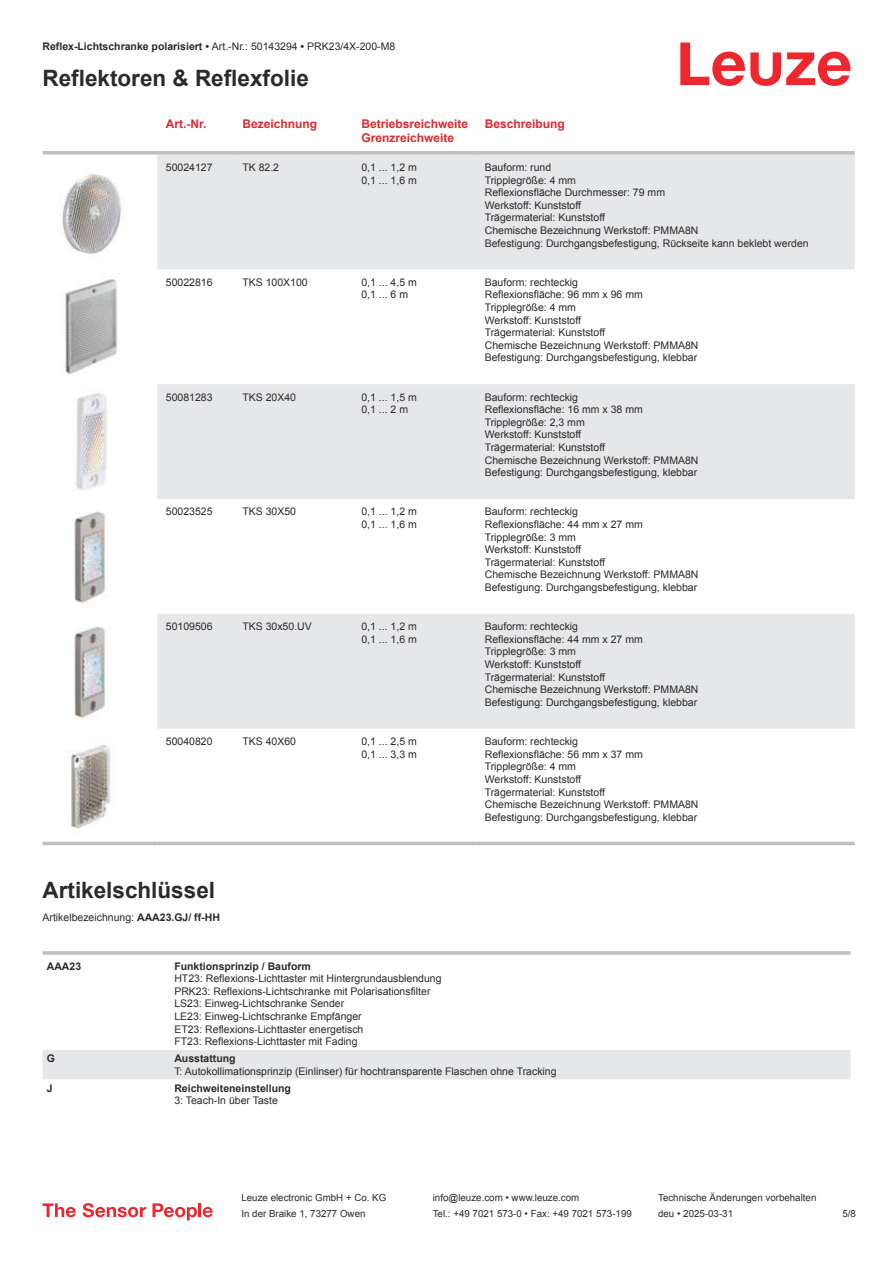
<style>
.page{position:relative;width:893px;height:1263px;background:#fff}
.page>*{position:absolute;margin:0;border:0;box-sizing:border-box;transform-origin:0 0}
.t1{font:700 22.5px "Arial";color:#2b292a}
.t2{font:700 12px/14.4px "Arial";color:#db2a30}
.t3{font:10.5px/12.6px "Arial";color:#2b292a}
.t4{font:700 10.5px "Arial";color:#2b292a}
.t5{font:9.75px "Arial";color:#2b292a}
.s1{font-weight:400}
.s2{font-weight:700}
</style>
<div class="page">
<svg style="left:680px;top:43px;width:170px;height:43px"></svg>
<svg style="left:157px;top:155px;width:698px;height:574px;fill:#e6e7e9"></svg>
<svg style="left:43px;top:151px;width:114px;height:4px"></svg>
<svg style="left:157px;top:151px;width:77px;height:4px"></svg>
<svg style="left:234px;top:151px;width:119px;height:4px"></svg>
<svg style="left:353px;top:151px;width:123px;height:4px"></svg>
<svg style="left:476px;top:151px;width:379px;height:4px;background:#c1c3c5"></svg>
<hr style="left:43px;top:842px;width:114px;height:3px;background:#bdbfc1">
<hr style="left:157px;top:842px;width:77px;height:3px;background:#bdbfc1">
<hr style="left:234px;top:842px;width:119px;height:3px;background:#bdbfc1">
<hr style="left:353px;top:842px;width:123px;height:3px;background:#bdbfc1">
<hr style="left:476px;top:842px;width:379px;height:3px;background:#bdbfc1">
<img style="left:62px;top:174px;width:60px;height:81px">
<img style="left:65px;top:279px;width:53px;height:96px">
<img style="left:73px;top:393px;width:34px;height:97px">
<img style="left:74px;top:511px;width:34px;height:94px">
<img style="left:74px;top:626px;width:34px;height:94px">
<img style="left:70px;top:745px;width:40px;height:84px">
<svg style="left:43px;top:1079px;width:807px;height:1px"></svg>
<div style="left:43px;top:1050px;width:807px;height:29px;background:#e6e7e9"></div>
<hr style="left:43px;top:951px;width:127px;height:4px;background:#bdbfc1">
<hr style="left:170px;top:951px;width:680px;height:4px;background:#c4c6c8">
<svg style="left:43px;top:1203px;width:33px;height:14px"></svg>
<svg style="left:83px;top:1203px;width:63px;height:14px"></svg>
<svg style="left:153px;top:1203px;width:44px;height:17px"></svg>
<hr style="left:198px;top:1203px;width:3px;height:14px;background:#ed272d">
<svg style="left:203px;top:1207px;width:10px;height:10px"></svg>
<p class="t4" style="left:43px;top:43px;width:354px">Reflex-Lichtschranke polarisiert • <span class="s1">Art.-Nr.: 50143294</span> • <span class="s1">PRK23/4X-200-M8</span></p>
<h1 class="t1" style="left:43px;top:70px;width:268px">Reflektoren &amp; Reflexfolie</h1>
<p class="t2" style="left:166px;top:117px;width:42px">Art.-Nr.</p>
<p class="t2" style="left:242px;top:117px;width:76px">Bezeichnung</p>
<p class="t2" style="left:361px;top:117px;width:108px">Betriebsreichweite<br>Grenzreichweite</p>
<p class="t2" style="left:485px;top:117px;width:82px">Beschreibung</p>
<p class="t3" style="left:166px;top:162px;width:48px">50024127</p>
<p class="t3" style="left:242px;top:162px;width:38px">TK 82.2</p>
<p class="t3" style="left:361px;top:162px;width:57px">0,1 ... 1,2 m<br>0,1 ... 1,6 m</p>
<p class="t3" style="left:485px;top:162px;width:325px">Bauform: rund<br>Tripplegröße: 4 mm<br>Reflexionsfläche Durchmesser: 79 mm<br>Werkstoff: Kunststoff<br>Trägermaterial: Kunststoff<br>Chemische Bezeichnung Werkstoff: PMMA8N<br>Befestigung: Durchgangsbefestigung, Rückseite kann beklebt werden</p>
<p class="t3" style="left:166px;top:277px;width:48px">50022816</p>
<p class="t3" style="left:242px;top:277px;width:67px">TKS 100X100</p>
<p class="t3" style="left:361px;top:277px;width:57px">0,1 ... 4,5 m<br>0,1 ... 6 m</p>
<p class="t3" style="left:485px;top:277px;width:215px">Bauform: rechteckig<br>Reflexionsfläche: 96 mm x 96 mm<br>Tripplegröße: 4 mm<br>Werkstoff: Kunststoff<br>Trägermaterial: Kunststoff<br>Chemische Bezeichnung Werkstoff: PMMA8N<br>Befestigung: Durchgangsbefestigung, klebbar</p>
<p class="t3" style="left:166px;top:392px;width:48px">50081283</p>
<p class="t3" style="left:242px;top:392px;width:55px">TKS 20X40</p>
<p class="t3" style="left:361px;top:392px;width:57px">0,1 ... 1,5 m<br>0,1 ... 2 m</p>
<p class="t3" style="left:485px;top:392px;width:215px">Bauform: rechteckig<br>Reflexionsfläche: 16 mm x 38 mm<br>Tripplegröße: 2,3 mm<br>Werkstoff: Kunststoff<br>Trägermaterial: Kunststoff<br>Chemische Bezeichnung Werkstoff: PMMA8N<br>Befestigung: Durchgangsbefestigung, klebbar</p>
<p class="t3" style="left:166px;top:506px;width:48px">50023525</p>
<p class="t3" style="left:242px;top:506px;width:55px">TKS 30X50</p>
<p class="t3" style="left:361px;top:506px;width:57px">0,1 ... 1,2 m<br>0,1 ... 1,6 m</p>
<p class="t3" style="left:485px;top:506px;width:215px">Bauform: rechteckig<br>Reflexionsfläche: 44 mm x 27 mm<br>Tripplegröße: 3 mm<br>Werkstoff: Kunststoff<br>Trägermaterial: Kunststoff<br>Chemische Bezeichnung Werkstoff: PMMA8N<br>Befestigung: Durchgangsbefestigung, klebbar</p>
<p class="t3" style="left:166px;top:621px;width:48px">50109506</p>
<p class="t3" style="left:242px;top:621px;width:71px">TKS 30x50.UV</p>
<p class="t3" style="left:361px;top:621px;width:57px">0,1 ... 1,2 m<br>0,1 ... 1,6 m</p>
<p class="t3" style="left:485px;top:621px;width:215px">Bauform: rechteckig<br>Reflexionsfläche: 44 mm x 27 mm<br>Tripplegröße: 3 mm<br>Werkstoff: Kunststoff<br>Trägermaterial: Kunststoff<br>Chemische Bezeichnung Werkstoff: PMMA8N<br>Befestigung: Durchgangsbefestigung, klebbar</p>
<p class="t3" style="left:166px;top:736px;width:48px">50040820</p>
<p class="t3" style="left:242px;top:736px;width:55px">TKS 40X60</p>
<p class="t3" style="left:361px;top:736px;width:57px">0,1 ... 2,5 m<br>0,1 ... 3,3 m</p>
<p class="t3" style="left:485px;top:736px;width:215px">Bauform: rechteckig<br>Reflexionsfläche: 56 mm x 37 mm<br>Tripplegröße: 4 mm<br>Werkstoff: Kunststoff<br>Trägermaterial: Kunststoff<br>Chemische Bezeichnung Werkstoff: PMMA8N<br>Befestigung: Durchgangsbefestigung, klebbar</p>
<h1 class="t1" style="left:43px;top:882px;width:174px">Artikelschlüssel</h1>
<p class="t3" style="left:43px;top:912px;width:179px">Artikelbezeichnung: <span class="s2">AAA23.GJ/ ff-HH</span></p>
<p class="t4" style="left:47px;top:962px;width:36px">AAA23</p>
<p class="t4" style="left:174px;top:962px;width:138px">Funktionsprinzip / Bauform</p>
<p class="t3" style="left:174px;top:973px;width:269px">HT23: Reflexions-Lichttaster mit Hintergrundausblendung PRK23: Reflexions-Lichtschranke mit Polarisationsfilter LS23: Einweg-Lichtschranke Sender<br>LE23: Einweg-Lichtschranke Empfänger<br>ET23: Reflexions-Lichttaster energetisch<br>FT23: Reflexions-Lichttaster mit Fading</p>
<p class="t4" style="left:47px;top:1054px;width:10px">G</p>
<p class="t4" style="left:174px;top:1054px;width:63px">Ausstattung</p>
<p class="t3" style="left:174px;top:1066px;width:384px">T: Autokollimationsprinzip (Einlinser) für hochtransparente Flaschen ohne Tracking</p>
<p class="t4" style="left:47px;top:1084px;width:7px">J</p>
<p class="t4" style="left:174px;top:1084px;width:118px">Reichweiteneinstellung</p>
<p class="t3" style="left:174px;top:1095px;width:105px">3: Teach-In über Taste</p>
<p class="t5" style="left:241px;top:1194px;width:146px">Leuze electronic GmbH + Co. KG</p>
<p class="t5" style="left:433px;top:1194px;width:148px">info@leuze.com • www.leuze.com</p>
<p class="t5" style="left:658px;top:1194px;width:160px">Technische Änderungen vorbehalten</p>
<p class="t5" style="left:241px;top:1210px;width:126px">In der Braike 1, 73277 Owen</p>
<p class="t5" style="left:433px;top:1210px;width:201px">Tel.: +49 7021 573-0 • Fax: +49 7021 573-199</p>
<p class="t5" style="left:658px;top:1210px;width:76px">deu • 2025-03-31</p>
<p class="t5" style="left:842px;top:1210px;width:15px">5 /8</p>
</div>
